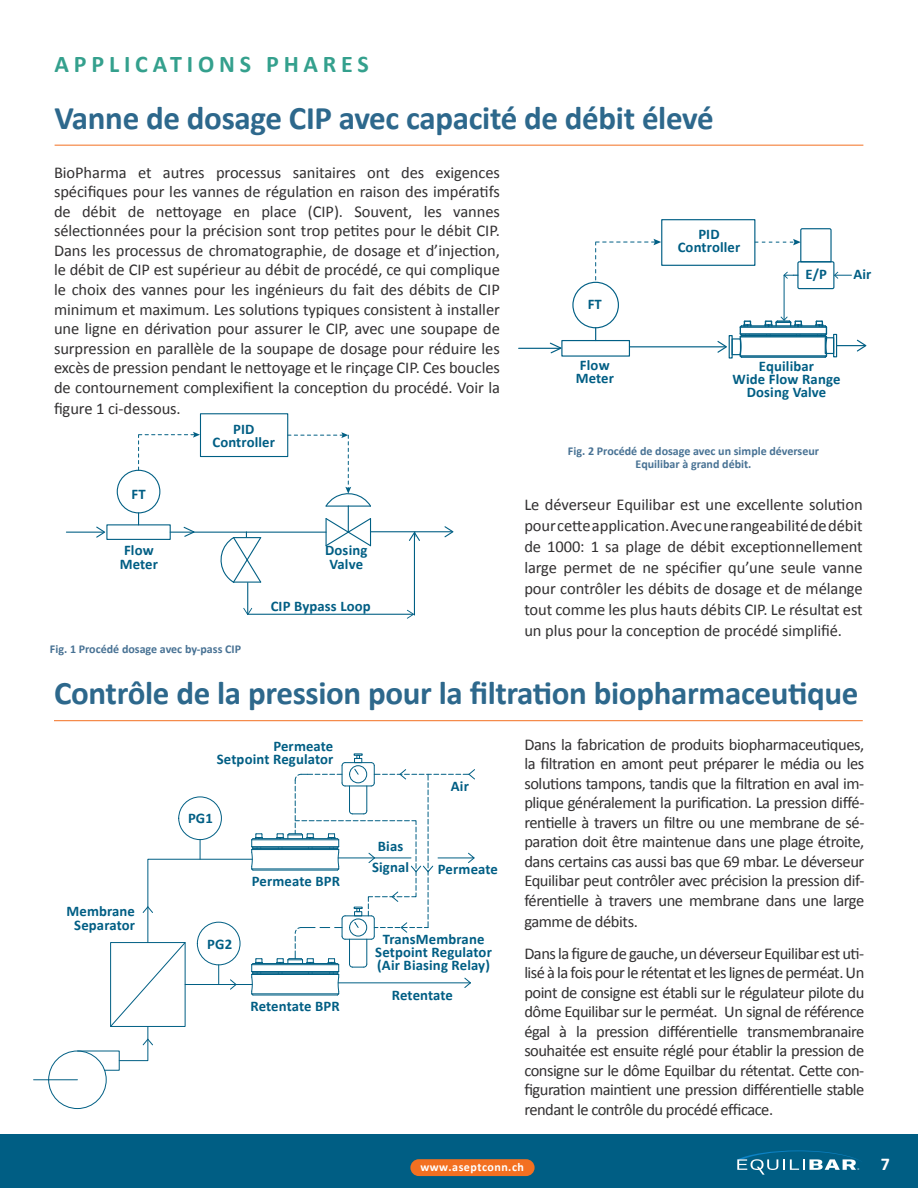
<style>
.page{position:relative;width:918px;height:1188px;background:#fff}
.page>*{position:absolute;margin:0;border:0;box-sizing:border-box;transform-origin:0 0}
.t1{font:700 33px "Calibri";letter-spacing:-.01em;color:#2d688c}
.t2{font:700 24px "Calibri";letter-spacing:.2em;color:#34a08d}
.t3{font:700 18px "Calibri";color:#fff}
.t4{font:16.5px/19.5px "Calibri";letter-spacing:-.025em;color:#323031;text-align:justify}
.t5{font:16.5px "Calibri";letter-spacing:-.005em;color:#323031}
.t6{font:700 14.7px/13.2px "Calibri";letter-spacing:.01em;color:#005e84;text-align:center}
.t7{font:700 12px/13.5px "Calibri";color:#487294;text-align:center}
.t8{font:700 12px "Calibri";letter-spacing:.04em;color:#fff}
</style>
<div class="page">
<div style="left:0;top:1134px;width:918px;height:54px;background:#005e84"></div>
<svg style="left:737px;top:1150px;width:123px;height:25px"></svg>
<div style="left:410px;top:1159px;width:125px;height:17px;background:#f37021;border-radius:8px"></div>
<hr style="left:55px;top:145px;width:808px;height:1px;background:#f37021">
<svg style="left:183px;top:526px;width:14px;height:11px"></svg>
<hr style="left:170px;top:532px;width:156px;height:1px;background:#005f84">
<svg style="left:217px;top:532px;width:45px;height:52px"></svg>
<hr style="left:247px;top:583px;width:1px;height:31px;background:#005f84">
<svg style="left:243px;top:608px;width:9px;height:7px"></svg>
<hr style="left:248px;top:614px;width:165px;height:1px;background:#005f84">
<svg style="left:407px;top:610px;width:7px;height:9px"></svg>
<hr style="left:414px;top:533px;width:1px;height:82px;background:#005f84">
<svg style="left:409px;top:532px;width:11px;height:9px"></svg>
<hr style="left:371px;top:531px;width:81px;height:1px;background:#005f84">
<svg style="left:444px;top:526px;width:9px;height:11px"></svg>
<div style="left:106px;top:524px;width:65px;height:16px;border:1px solid #005f84"></div>
<div style="left:117px;top:470px;width:43px;height:43px;border:1px solid #005f84;border-radius:50%"></div>
<svg style="left:138px;top:513px;width:1px;height:12px"></svg>
<div style="left:200px;top:413px;width:88px;height:44px;border:1px solid #005f84"></div>
<svg style="left:138px;top:432px;width:62px;height:38px"></svg>
<svg style="left:288px;top:432px;width:84px;height:115px"></svg>
<hr style="left:66px;top:532px;width:38px;height:1px;background:#005f84">
<svg style="left:96px;top:527px;width:9px;height:11px"></svg>
<hr style="left:54px;top:720px;width:809px;height:1px;background:#f37021">
<div style="left:48px;top:1051px;width:59px;height:58px;border:1px solid #005f84;border-radius:50%"></div>
<hr style="left:34px;top:1079px;width:43px;height:1px;background:#005f84">
<svg style="left:77px;top:753px;width:398px;height:318px"></svg>
<svg style="left:549px;top:342px;width:12px;height:12px"></svg>
<hr style="left:629px;top:346px;width:97px;height:1px;background:#005f85">
<svg style="left:717px;top:341px;width:10px;height:12px"></svg>
<div style="left:561px;top:340px;width:69px;height:17px;border:1px solid #005f85"></div>
<div style="left:572px;top:282px;width:47px;height:46px;border:1px solid #005f85;border-radius:50%"></div>
<svg style="left:595px;top:328px;width:1px;height:13px"></svg>
<div style="left:661px;top:219px;width:94px;height:47px;border:1px solid #005f85"></div>
<svg style="left:595px;top:239px;width:66px;height:41px"></svg>
<hr style="left:519px;top:348px;width:41px;height:1px;background:#005f85">
<svg style="left:837px;top:340px;width:29px;height:12px"></svg>
<div style="left:797px;top:261px;width:37px;height:28px;border:1px solid #005f85"></div>
<svg style="left:755px;top:228px;width:77px;height:35px"></svg>
<svg style="left:783px;top:272px;width:15px;height:7px"></svg>
<svg style="left:834px;top:272px;width:18px;height:7px"></svg>
<hr style="left:784px;top:275px;width:1px;height:45px;background:#005f85">
<hr style="left:740px;top:336px;width:86px;height:1px;background:#005f85">
<hr style="left:740px;top:355px;width:86px;height:2px;background:#005f85">
<hr style="left:741px;top:356px;width:84px;height:2px;background:#005f85">
<hr style="left:740px;top:333px;width:86px;height:2px;background:#005f85">
<hr style="left:741px;top:334px;width:84px;height:2px;background:#005f85">
<hr style="left:740px;top:326px;width:86px;height:2px;background:#005f85">
<hr style="left:801px;top:325px;width:20px;height:2px;background:#005f85">
<hr style="left:745px;top:325px;width:21px;height:2px;background:#005f85">
<svg style="left:738px;top:320px;width:14px;height:38px"></svg>
<svg style="left:815px;top:320px;width:13px;height:38px"></svg>
<svg style="left:764px;top:316px;width:39px;height:11px"></svg>
<div style="left:732px;top:338px;width:9px;height:17px;border:1px solid #005f85"></div>
<div style="left:729px;top:335px;width:4px;height:24px;border:1px solid #005f85"></div>
<div style="left:825px;top:337px;width:9px;height:17px;border:1px solid #005f85"></div>
<div style="left:833px;top:334px;width:4px;height:23px;border:1px solid #005f85"></div>
<h2 class="t2" style="left:55px;top:49px;width:316px">APPLICATIONS PHARES</h2>
<h1 class="t1" style="left:55px;top:97px;width:661px">Vanne de dosage CIP avec capacité de débit élevé</h1>
<p class="t4" style="left:54px;top:163px;width:447px">BioPharma et autres processus sanitaires ont des exigences spécifiques pour les vannes de régulation en raison des impératifs de débit de nettoyage en place (CIP). Souvent, les vannes sélectionnées pour la précision sont trop petites pour le débit CIP.<br>Dans les processus de chromatographie, de dosage et d’injection, le débit de CIP est supérieur au débit de procédé, ce qui complique le choix des vannes pour les ingénieurs du fait des débits de CIP minimum et maximum. Les solutions typiques consistent à installer une ligne en dérivation pour assurer le CIP, avec une soupape de surpression en parallèle de la soupape de dosage pour réduire les excès de pression pendant le nettoyage et le rinçage CIP. Ces boucles de contournement complexifient la conception du procédé. Voir la</p>
<p class="t5" style="left:54px;top:398px;width:128px">figure 1 ci-dessous.</p>
<p class="t6" style="left:212px;top:423px;width:64px">PID<br>Controller</p>
<p class="t6" style="left:588px;top:298px;width:16px">FT</p>
<p class="t6" style="left:678px;top:228px;width:64px">PID<br>Controller</p>
<p class="t6" style="left:805px;top:268px;width:23px">E/P</p>
<p class="t6" style="left:576px;top:358px;width:40px;text-align:left">Flow<br>Meter</p>
<p class="t6" style="left:733px;top:359px;width:109px">Equilibar<br>Wide Flow Range<br>Dosing Valve</p>
<p class="t7" style="left:568px;top:444px;width:253px">Fig. 2 Procédé de dosage avec un simple déverseur<br>Equilibar à grand débit.</p>
<p class="t6" style="left:853px;top:268px;width:20px">Air</p>
<p class="t6" style="left:132px;top:488px;width:16px">FT</p>
<p class="t6" style="left:120px;top:544px;width:40px;text-align:left">Flow<br>Meter</p>
<p class="t7" style="left:50px;top:642px;width:193px">Fig. 1 Procédé dosage avec by-pass CIP</p>
<p class="t6" style="left:325px;top:544px;width:44px;text-align:left">Dosing<br>Valve</p>
<p class="t6" style="left:271px;top:600px;width:102px">CIP Bypass Loop</p>
<p class="t4" style="left:524px;top:494px;width:340px;line-height:21px">Le déverseur Equilibar est une excellente solution pour cette application. Avec une rangeabilité de débit de 1000: 1 sa plage de débit exceptionnellement large permet de ne spécifier qu’une seule vanne pour contrôler les débits de dosage et de mélange tout comme les plus hauts débits CIP. Le résultat est un plus pour la conception de procédé simplifié.</p>
<h1 class="t1" style="left:54px;top:672px;width:806px">Contrôle de la pression pour la filtration biopharmaceutique</h1>
<p class="t6" style="left:66px;top:905px;width:70px">Membrane<br>Separator</p>
<p class="t6" style="left:217px;top:739px;width:118px;text-align:right">Permeate<br>Setpoint Regulator</p>
<p class="t6" style="left:188px;top:811px;width:26px">PG1</p>
<p class="t6" style="left:252px;top:874px;width:90px">Permeate BPR</p>
<p class="t6" style="left:207px;top:937px;width:26px">PG2</p>
<p class="t6" style="left:251px;top:999px;width:91px">Retentate BPR</p>
<p class="t6" style="left:372px;top:835px;width:39px;line-height:21px">Bias<br>Signal</p>
<p class="t6" style="left:451px;top:780px;width:20px">Air</p>
<p class="t6" style="left:438px;top:862px;width:62px">Permeate</p>
<p class="t6" style="left:375px;top:932px;width:118px">TransMembrane<br>Setpoint Regulator (Air Biasing Relay)</p>
<p class="t6" style="left:392px;top:989px;width:62px">Retentate</p>
<p class="t4" style="left:524px;top:735px;width:342px">Dans la fabrication de produits biopharmaceutiques, la filtration en amont peut préparer le média ou les solutions tampons, tandis que la filtration en aval im&shy;plique généralement la purification. La pression diffé&shy;rentielle à travers un filtre ou une membrane de sé&shy;paration doit être maintenue dans une plage étroite, dans certains cas aussi bas que 69 mbar. Le déverseur Equilibar peut contrôler avec précision la pression dif&shy;férentielle à travers une membrane dans une large</p>
<p class="t4" style="left:524px;top:906px;width:342px;line-height:31.5px">gamme de débits.<br>Dans la figure de gauche, un déverseur Equilibar est uti-</p>
<p class="t4" style="left:524px;top:963px;width:342px">lisé à la fois pour le rétentat et les lignes de perméat. Un point de consigne est établi sur le régulateur pilote du dôme Equilibar sur le perméat. Un signal de référence égal à la pression différentielle transmembranaire souhaitée est ensuite réglé pour établir la pression de consigne sur le dôme Equilbar du rétentat. Cette con&shy;figuration maintient une pression différentielle stable rendant le contrôle du procédé efficace.</p>
<p class="t8" style="left:420px;top:1159px;width:105px">www.aseptconn.ch</p>
<p class="t3" style="left:881px;top:1152px;width:11px">7</p>
</div>
